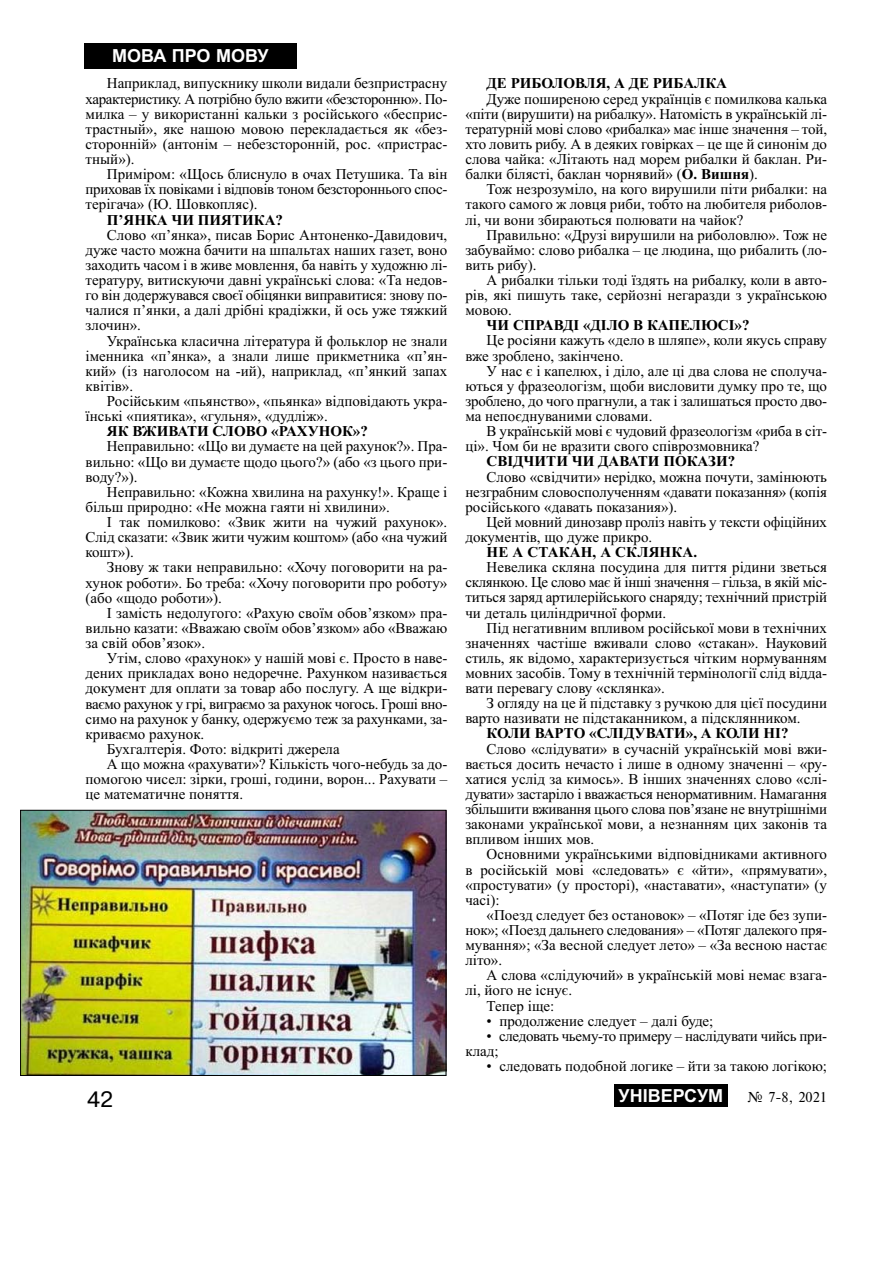
<style>
.page{position:relative;width:893px;height:1263px;background:#fff}
.page>*{position:absolute;margin:0;border:0;box-sizing:border-box;transform-origin:0 0}
.t1{font:21px "Ukr";color:#000}
.t2{font:700 18px "Arial";color:#fff}
.t3{font:15px/15.1px "Times New Roman";color:#000;text-align:justify}
.t4{font:700 15px "Times New Roman";color:#000}
.t5{font:15px/15.1px "Times New Roman";letter-spacing:-.02em;color:#000}
.t6{font:15px "Times New Roman";letter-spacing:-.025em;color:#000}
.t7{font:15px "Times";color:#000}
.s1{font-weight:700}
</style>
<div class="page">
<div style="left:84px;top:43px;width:213px;height:26px;background:#000"></div>
<div style="left:614px;top:1084px;width:113px;height:23px;background:#000"></div>
<img style="left:22px;top:812px;width:422px;height:262px">
<div style="left:20px;top:810px;width:426px;height:266px;border:1px solid #000"></div>
<p class="t2" style="left:112px;top:46px;width:158px">МОВА ПРО МОВУ</p>
<p class="t3" style="left:86px;top:77px;width:363px;text-indent:21px">Наприклад, випускнику школи видали безпристрасну характеристику. А потрібно було вжити «безсторонню». По&shy;милка – у використанні кальки з російського «бесприс&shy;трастный», яке нашою мовою перекладається як «без&shy;сторонній» (антонім – небезсторонній, рос. «пристрас&shy;тный»).</p>
<p class="t3" style="left:86px;top:168px;width:363px;text-indent:21px">Приміром: «Щось блиснуло в очах Петушика. Та він приховав їх повіками і відповів тоном безстороннього спос&shy;терігача» (Ю. Шовкопляс).</p>
<p class="t4" style="left:107px;top:215px;width:178px">П’ЯНКА ЧИ ПИЯТИКА?</p>
<p class="t3" style="left:86px;top:229px;width:363px;text-indent:21px">Слово «п’янка», писав Борис Антоненко-Давидович, дуже часто можна бачити на шпальтах наших газет, воно заходить часом і в живе мовлення, ба навіть у художню лі&shy;тературу, витискуючи давні українські слова: «Та недов&shy;го він додержувався своєї обіцянки виправитися: знову по&shy;чалися п’янки, а далі дрібні крадіжки, й ось уже тяжкий злочин».</p>
<p class="t3" style="left:86px;top:334px;width:363px;text-indent:21px">Українська класична література й фольклор не знали іменника «п’янка», а знали лише прикметника «п’ян&shy;кий» (із наголосом на -ий), наприклад, «п’янкий запах квітів».</p>
<p class="t3" style="left:86px;top:395px;width:363px;text-indent:21px">Російським «пьянство», «пьянка» відповідають укра&shy;їнські «пиятика», «гульня», «дудліж».</p>
<p class="t4" style="left:107px;top:426px;width:262px">ЯК ВЖИВАТИ СЛОВО «РАХУНОК»?</p>
<p class="t3" style="left:86px;top:440px;width:363px;text-indent:21px">Неправильно: «Що ви думаєте на цей рахунок?». Пра&shy;вильно: «Що ви думаєте щодо цього?» (або «з цього при&shy;воду?»).</p>
<p class="t3" style="left:86px;top:486px;width:363px;text-indent:21px">Неправильно: «Кожна хвилина на рахунку!». Краще і більш природно: «Не можна гаяти ні хвилини».</p>
<p class="t3" style="left:86px;top:516px;width:363px;text-indent:21px">І так помилково: «Звик жити на чужий рахунок».<br>Слід сказати: «Звик жити чужим коштом» (або «на чужий кошт»).</p>
<p class="t3" style="left:86px;top:561px;width:363px;text-indent:21px">Знову ж таки неправильно: «Хочу поговорити на ра&shy;хунок роботи». Бо треба: «Хочу поговорити про роботу» (або «щодо роботи»).</p>
<p class="t3" style="left:86px;top:607px;width:363px;text-indent:21px">І замість недолугого: «Рахую своїм обов’язком» пра&shy;вильно казати: «Вважаю своїм обов’язком» або «Вважаю за свій обов’язок».</p>
<p class="t3" style="left:107px;top:652px;width:342px">Утім, слово «рахунок» у нашій мові є. Просто в наве-</p>
<p class="t3" style="left:86px;top:667px;width:363px">дених прикладах воно недоречне. Рахунком називається</p>
<p class="t3" style="left:86px;top:682px;width:363px">документ для оплати за товар або послугу. А ще відкри-</p>
<p class="t6" style="left:86px;top:698px;width:363px">ваємо рахунок у грі, виграємо за рахунок чогось. Гроші вно-</p>
<p class="t3" style="left:86px;top:712px;width:363px">симо на рахунок у банку, одержуємо теж за рахунками, за-</p>
<p class="t3" style="left:86px;top:728px;width:120px">криваємо рахунок.</p>
<p class="t3" style="left:107px;top:743px;width:234px">Бухгалтерія. Фото: відкриті джерела</p>
<p class="t3" style="left:107px;top:758px;width:342px">А що можна «рахувати»? Кількість чого-небудь за до-</p>
<p class="t3" style="left:86px;top:773px;width:363px">помогою чисел: зірки, гроші, години, ворон... Рахувати –</p>
<p class="t3" style="left:86px;top:788px;width:159px">це математичне поняття.</p>
<p class="t4" style="left:486px;top:79px;width:242px">ДЕ РИБОЛОВЛЯ, А ДЕ РИБАЛКА</p>
<p class="t3" style="left:465px;top:92px;width:363px;text-indent:21px">Дуже поширеною серед українців є помилкова калька «піти (вирушити) на рибалку». Натомість в українській лі&shy;тературній мові слово «рибалка» має інше значення – той, хто ловить рибу. А в деяких говірках – це ще й синонім до слова чайка: «Літають над морем рибалки й баклан. Ри&shy;балки білясті, баклан чорнявий» (<span class="s1">О. Вишня</span>).</p>
<p class="t3" style="left:465px;top:183px;width:363px;text-indent:21px">Тож незрозуміло, на кого вирушили піти рибалки: на такого самого ж ловця риби, тобто на любителя риболов&shy;лі, чи вони збираються полювати на чайок?</p>
<p class="t3" style="left:465px;top:228px;width:363px;text-indent:21px">Правильно: «Друзі вирушили на риболовлю». Тож не забуваймо: слово рибалка – це людина, що рибалить (ло&shy;вить рибу).</p>
<p class="t3" style="left:465px;top:274px;width:363px;text-indent:21px">А рибалки тільки тоді їздять на рибалку, коли в авто&shy;рів, які пишуть таке, серйозні негаразди з українською мовою.</p>
<p class="t4" style="left:486px;top:320px;width:264px">ЧИ СПРАВДІ «ДІЛО В КАПЕЛЮСІ»?</p>
<p class="t3" style="left:465px;top:334px;width:363px;text-indent:21px">Це росіяни кажуть «дело в шляпе», коли якусь справу вже зроблено, закінчено.</p>
<p class="t3" style="left:465px;top:365px;width:363px;text-indent:21px">У нас є і капелюх, і діло, але ці два слова не сполуча&shy;ються у фразеологізм, щоби висловити думку про те, що зроблено, до чого прагнули, а так і залишаться просто дво&shy;ма непоєднуваними словами.</p>
<p class="t3" style="left:465px;top:425px;width:363px;text-indent:21px">В українській мові є чудовий фразеологізм «риба в сіт&shy;ці». Чом би не вразити свого співрозмовника?</p>
<p class="t4" style="left:486px;top:456px;width:250px">СВІДЧИТИ ЧИ ДАВАТИ ПОКАЗИ?</p>
<p class="t3" style="left:465px;top:470px;width:363px;text-indent:21px">Слово «свідчити» нерідко, можна почути, замінюють незграбним словосполученням «давати показання» (копія російського «давать показания»).</p>
<p class="t3" style="left:465px;top:516px;width:363px;text-indent:21px">Цей мовний динозавр проліз навіть у тексти офіційних документів, що дуже прикро.</p>
<p class="t4" style="left:486px;top:547px;width:212px">НЕ А СТАКАН, А СКЛЯНКА.</p>
<p class="t3" style="left:465px;top:561px;width:363px;text-indent:21px">Невелика скляна посудина для пиття рідини зветься склянкою. Це слово має й інші значення – гільза, в якій міс&shy;титься заряд артилерійського снаряду; технічний пристрій чи деталь циліндричної форми.</p>
<p class="t3" style="left:465px;top:622px;width:363px;text-indent:21px">Під негативним впливом російської мови в технічних значеннях частіше вживали слово «стакан». Науковий стиль, як відомо, характеризується чітким нормуванням мовних засобів. Тому в технічній термінології слід відда&shy;вати перевагу слову «склянка».</p>
<p class="t3" style="left:465px;top:697px;width:363px;text-indent:21px">З огляду на це й підставку з ручкою для цієї посудини варто називати не підстаканником, а підсклянником.</p>
<p class="t4" style="left:486px;top:729px;width:303px">КОЛИ ВАРТО «СЛІДУВАТИ», А КОЛИ НІ?</p>
<p class="t3" style="left:465px;top:742px;width:363px;text-indent:21px">Слово «слідувати» в сучасній українській мові вжи&shy;вається досить нечасто і лише в одному значенні – «ру&shy;хатися услід за кимось». В інших значеннях слово «слі&shy;дувати» застаріло і вважається ненормативним. Намагання збільшити вживання цього слова пов’язане не внутрішніми законами української мови, а незнанням цих законів та впливом інших мов.</p>
<p class="t3" style="left:465px;top:848px;width:363px;text-indent:21px">Основними українськими відповідниками активного в російській мові «следовать» є «йти», «прямувати», «простувати» (у просторі), «наставати», «наступати» (у часі):</p>
<p class="t3" style="left:465px;top:909px;width:363px;text-indent:21px">«Поезд следует без остановок» – «Потяг іде без зупи&shy;нок»; «Поезд дальнего следования» – «Потяг далекого пря&shy;мування»; «За весной следует лето» – «За весною настає літо».</p>
<p class="t3" style="left:486px;top:969px;width:342px">А слова «слідуючий» в українській мові немає взага-</p>
<p class="t3" style="left:465px;top:984px;width:108px">лі, його не існує.</p>
<p class="t3" style="left:486px;top:999px;width:69px">Тепер іще:</p>
<p class="t3" style="left:486px;top:1015px;width:228px">• продолжение следует – далі буде;</p>
<p class="t5" style="left:465px;top:1030px;width:363px;text-indent:21px">• следовать чьему-то примеру – наслідувати чийсь при&shy;клад;</p>
<p class="t3" style="left:486px;top:1060px;width:342px">• следовать подобной логике – йти за такою логікою;</p>
<h1 class="t1" style="left:87px;top:1087px;width:28px">42</h1>
<p class="t2" style="left:618px;top:1085px;width:106px">УНІВЕРСУМ</p>
<p class="t7" style="left:747px;top:1088px;width:81px">‹ 7-8, 2021</p>
</div>
